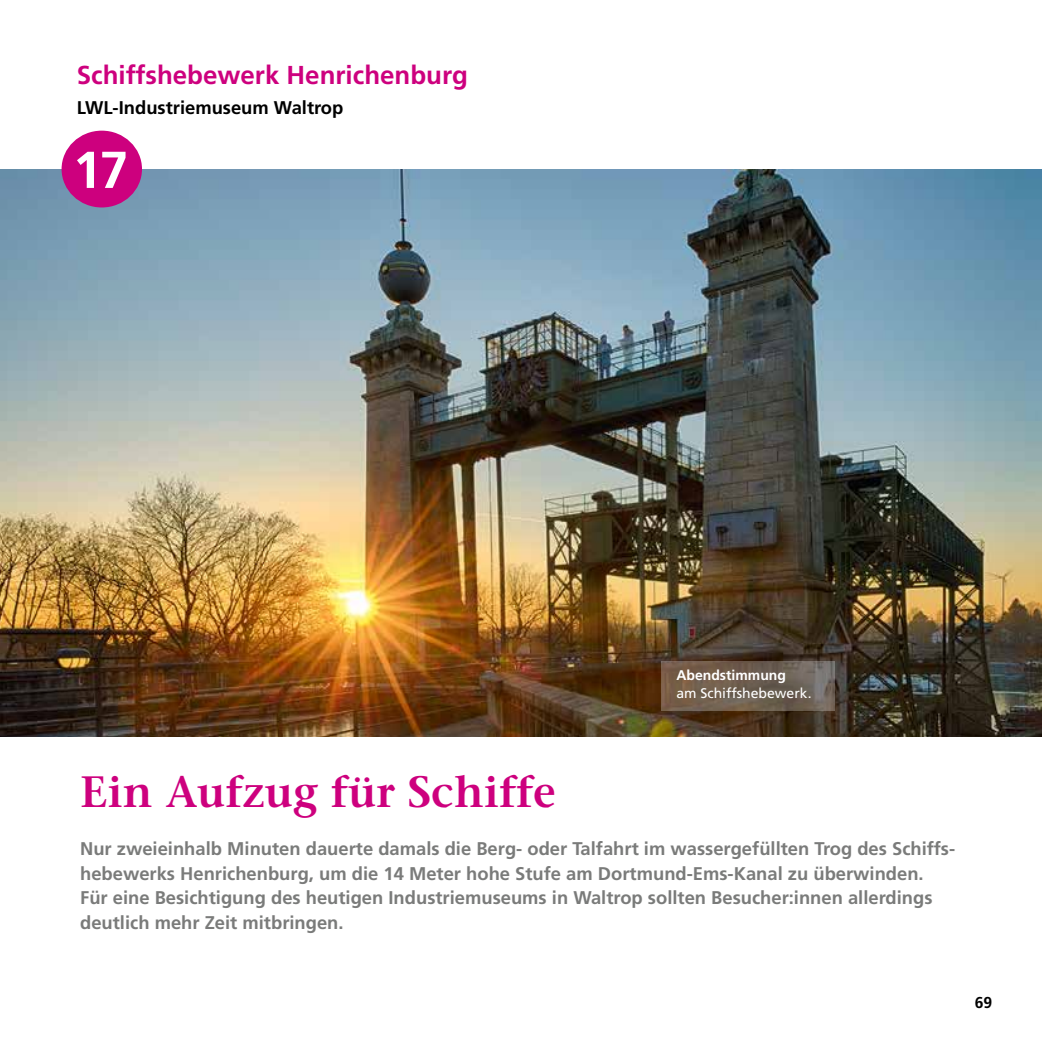
<style>
.page{position:relative;width:1042px;height:1042px;background:#fff}
.page>*{position:absolute;margin:0;border:0;box-sizing:border-box;transform-origin:0 0}
.t1{font:700 51.8px "Frutiger";color:#fff}
.t2{font:600 43.75px "Stone Serif";color:#cd007e}
.t3{font:700 25.9px "Frutiger";color:#cd007e}
.t4{font:700 18.38px/24.5px "Frutiger";color:#7a7b7a}
.t5{font:700 18.38px "Frutiger";color:#000}
.t6{font:700 15.75px "Frutiger";color:#000}
.t7{font:14px "Frutiger";color:#fff}
.t8{font:700 14px "Frutiger";color:#fff}
</style>
<div class="page">
<img style="left:0;top:170px;width:1042px;height:567px">
<svg style="left:661px;top:661px;width:173px;height:49px"></svg>
<div style="left:62px;top:131px;width:80px;height:76px;background:#cd007e;border-radius:50%"></div>
<h3 class="t3" style="left:77px;top:59px;width:392px">Schiffshebewerk Henrichenburg</h3>
<p class="t5" style="left:77px;top:97px;width:268px">LWL-Industriemuseum Waltrop</p>
<h1 class="t1" style="left:73px;top:139px;width:57px">17</h1>
<p class="t8" style="left:676px;top:667px;width:111px">Abendstimmung</p>
<p class="t7" style="left:676px;top:685px;width:137px">am Schiffshebewerk.</p>
<h2 class="t2" style="left:80px;top:764px;width:477px">Ein Aufzug für Schiffe</h2>
<p class="t4" style="left:80px;top:836px;width:875px">Nur zweieinhalb Minuten dauerte damals die Berg- oder Talfahrt im wassergefüllten Trog des Schiffs&shy;hebewerks Henrichenburg, um die 14 Meter hohe Stufe am Dortmund-Ems-Kanal zu überwinden.<br>Für eine Besichtigung des heutigen Industriemuseums in Waltrop sollten Besucher:innen allerdings deutlich mehr Zeit mitbringen.</p>
<p class="t6" style="left:975px;top:993px;width:19px">69</p>
</div>
